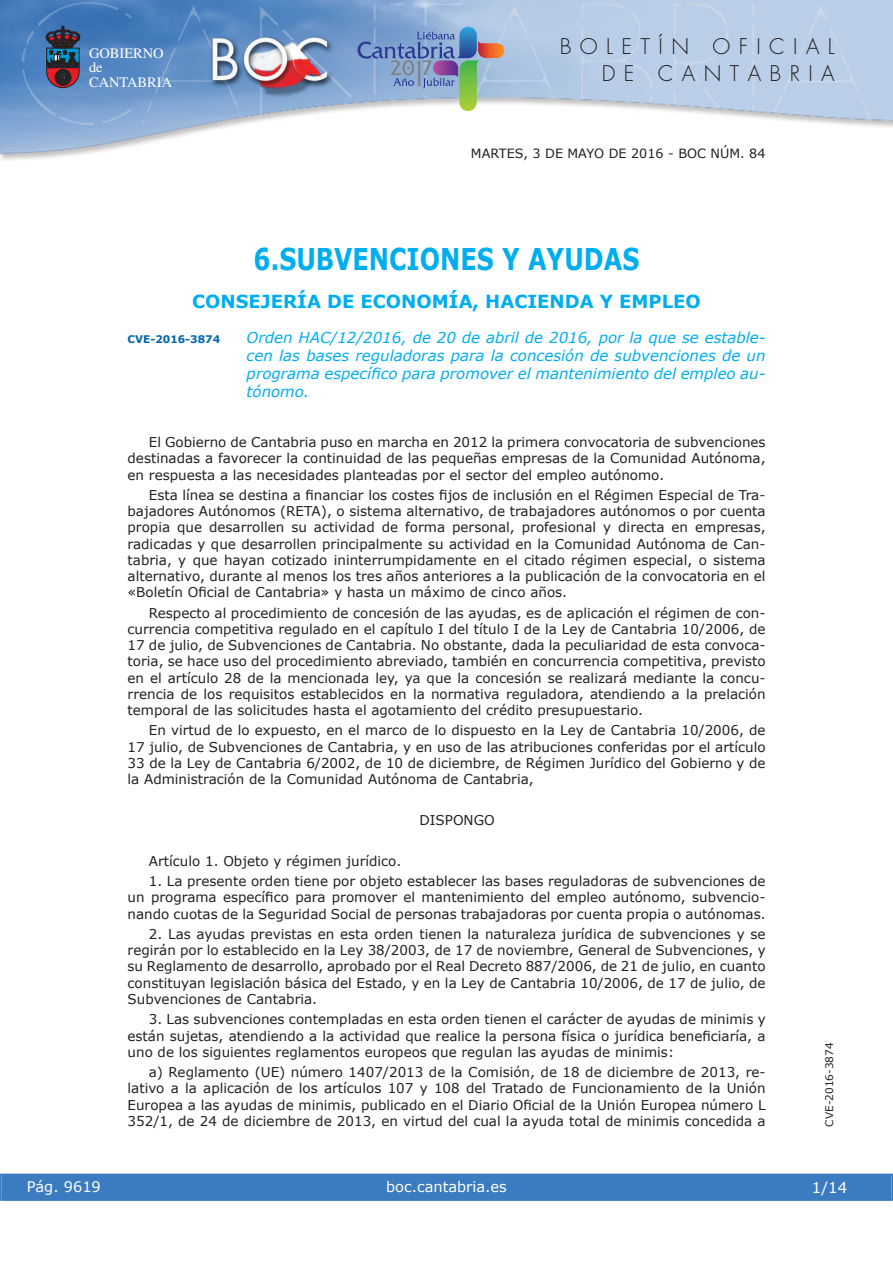
<style>
.page{position:relative;width:893px;height:1263px;background:#fff}
.page>*{position:absolute;margin:0;border:0;box-sizing:border-box;transform-origin:0 0}
.t1{font:700 30px "Verdana";color:#00aeef;scale:.8 1}
.t2{font:300 21px/27px "Futura";letter-spacing:.4em;color:#231f20;text-align:right}
.t3{font:700 18px "Verdana";color:#00aeef}
.t4{font:italic 15px/18px "Verdana";color:#00aeef;text-align:justify}
.t5{font:15px "Verdana";color:#fff}
.t6{font:14.55px "Verdana";color:#fff}
.t7{font:14.4px/14.5px "Times";color:#fff}
.t8{font:13.5px/16.2px "Verdana";color:#231f20;text-align:justify}
.t9{font:12.75px "Verdana";color:#231f20}
.t10{font:10.5px "Verdana";color:#231f20}
.t11{font:700 10.5px "Verdana";color:#0066ad}
</style>
<div class="page">
<img style="left:0;top:0;width:893px;height:161px">
<svg style="left:46px;top:26px;width:34px;height:62px;background:#474054"></svg>
<svg style="left:357px;top:27px;width:148px;height:85px;background:#93a9c1"></svg>
<div style="left:1px;top:1174px;width:890px;height:27px;background:#3a7cbf"></div>
<div style="left:0;top:1174px;width:893px;height:27px;border:1px solid #3a7cbf"></div>
<p class="t7" style="left:89px;top:47px;width:85px">GOBIERNO de<br>CANTABRIA</p>
<h2 class="t2" style="left:560px;top:35px;width:277px">BOLETÍN OFICIAL<br>DE CANTABRIA</h2>
<p class="t9" style="left:471px;top:145px;width:296px">MARTES, 3 DE MAYO DE 2016 - BOC NÚM. 84</p>
<h1 class="t1" style="left:254px;top:240px;width:484px">6.SUBVENCIONES Y AYUDAS</h1>
<h3 class="t3" style="left:192px;top:290px;width:510px">CONSEJERÍA DE ECONOMÍA, HACIENDA Y EMPLEO</h3>
<p class="t11" style="left:128px;top:332px;width:94px">CVE-2016-3874</p>
<p class="t4" style="left:247px;top:328px;width:520px">Orden HAC/12/2016, de 20 de abril de 2016, por la que se estable&shy;cen las bases reguladoras para la concesión de subvenciones de un programa específico para promover el mantenimiento del empleo au&shy;tónomo.</p>
<p class="t8" style="left:128px;top:434px;width:639px;text-indent:21px">El Gobierno de Cantabria puso en marcha en 2012 la primera convocatoria de subvenciones destinadas a favorecer la continuidad de las pequeñas empresas de la Comunidad Autónoma, en respuesta a las necesidades planteadas por el sector del empleo autónomo.</p>
<p class="t8" style="left:128px;top:487px;width:639px;text-indent:21px">Esta línea se destina a financiar los costes fijos de inclusión en el Régimen Especial de Tra&shy;bajadores Autónomos (RETA), o sistema alternativo, de trabajadores autónomos o por cuenta propia que desarrollen su actividad de forma personal, profesional y directa en empresas, radicadas y que desarrollen principalmente su actividad en la Comunidad Autónoma de Can&shy;tabria, y que hayan cotizado ininterrumpidamente en el citado régimen especial, o sistema alternativo, durante al menos los tres años anteriores a la publicación de la convocatoria en el «Boletín Oficial de Cantabria» y hasta un máximo de cinco años.</p>
<p class="t8" style="left:128px;top:604px;width:639px;text-indent:21px">Respecto al procedimiento de concesión de las ayudas, es de aplicación el régimen de con&shy;currencia competitiva regulado en el capítulo I del título I de la Ley de Cantabria 10/2006, de 17 de julio, de Subvenciones de Cantabria. No obstante, dada la peculiaridad de esta convoca&shy;toria, se hace uso del procedimiento abreviado, también en concurrencia competitiva, previsto en el artículo 28 de la mencionada ley, ya que la concesión se realizará mediante la concu&shy;rrencia de los requisitos establecidos en la normativa reguladora, atendiendo a la prelación temporal de las solicitudes hasta el agotamiento del crédito presupuestario.</p>
<p class="t8" style="left:128px;top:722px;width:639px;text-indent:21px">En virtud de lo expuesto, en el marco de lo dispuesto en la Ley de Cantabria 10/2006, de 17 julio, de Subvenciones de Cantabria, y en uso de las atribuciones conferidas por el artículo 33 de la Ley de Cantabria 6/2002, de 10 de diciembre, de Régimen Jurídico del Gobierno y de la Administración de la Comunidad Autónoma de Cantabria,</p>
<p class="t8" style="left:419px;top:811px;width:77px">DISPONGO</p>
<p class="t8" style="left:149px;top:852px;width:254px">Artículo 1. Objeto y régimen jurídico.</p>
<p class="t8" style="left:128px;top:873px;width:640px;text-indent:21px">1. La presente orden tiene por objeto establecer las bases reguladoras de subvenciones de un programa específico para promover el mantenimiento del empleo autónomo, subvencio&shy;nando cuotas de la Seguridad Social de personas trabajadoras por cuenta propia o autónomas.</p>
<p class="t8" style="left:128px;top:926px;width:640px;text-indent:21px">2. Las ayudas previstas en esta orden tienen la naturaleza jurídica de subvenciones y se regirán por lo establecido en la Ley 38/2003, de 17 de noviembre, General de Subvenciones, y su Reglamento de desarrollo, aprobado por el Real Decreto 887/2006, de 21 de julio, en cuanto constituyan legislación básica del Estado, y en la Ley de Cantabria 10/2006, de 17 de julio, de Subvenciones de Cantabria.</p>
<p class="t8" style="left:128px;top:1011px;width:639px;text-indent:21px">3. Las subvenciones contempladas en esta orden tienen el carácter de ayudas de minimis y están sujetas, atendiendo a la actividad que realice la persona física o jurídica beneficiaría, a uno de los siguientes reglamentos europeos que regulan las ayudas de minimis:</p>
<p class="t8" style="left:128px;top:1064px;width:639px;text-indent:21px">a) Reglamento (UE) número 1407/2013 de la Comisión, de 18 de diciembre de 2013, re&shy;lativo a la aplicación de los artículos 107 y 108 del Tratado de Funcionamiento de la Unión Europea a las ayudas de minimis, publicado en el Diario Oficial de la Unión Europea número L 352/1, de 24 de diciembre de 2013, en virtud del cual la ayuda total de minimis concedida a</p>
<p class="t6" style="left:27px;top:1177px;width:76px">Pág. 9619</p>
<p class="t6" style="left:386px;top:1178px;width:122px">boc.cantabria.es</p>
<p class="t10" style="left:823px;top:1127px;width:86px;rotate:-90deg">CVE-2016-3874</p>
<p class="t5" style="left:812px;top:1178px;width:37px">1/14</p>
</div>
